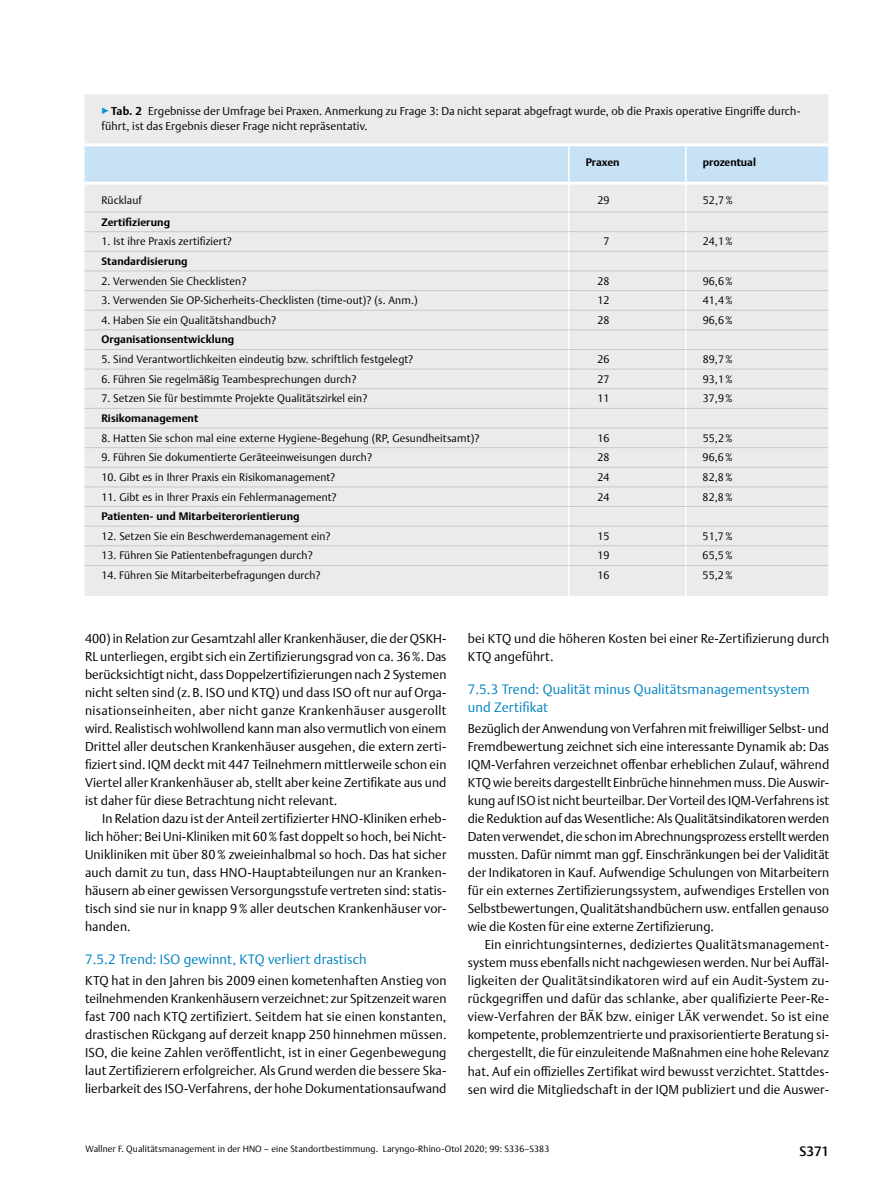
<style>
.page{position:relative;width:893px;height:1191px;background:#fff}
.page>*{position:absolute;margin:0;border:0;box-sizing:border-box;transform-origin:0 0}
.t1{font:300 13.5px/18px "Thieme Argo 2011";letter-spacing:.01em;color:#0083c2}
.t2{font:500 13.5px "Thieme Argo 2011";color:#000}
.t3{font:300 12.75px/18px "Thieme Argo 2011";letter-spacing:.01em;color:#000;text-align:justify}
.t4{font:300 11.25px/15px "Thieme Argo 2011";letter-spacing:.01em;color:#000}
.t5{font:300 10.8px "Thieme Argo 2011";letter-spacing:.01em;color:#000}
.t6{font:700 10.8px "Thieme Argo 2011";letter-spacing:.01em;color:#000}
.t7{font:300 9px "Thieme Argo 2011";letter-spacing:.01em;color:#000}
.s1{color:#0095da}
.s2{font-weight:700}
</style>
<div class="page">
<div style="left:84px;top:94px;width:744px;height:502px;background:#ebebec"></div>
<hr style="left:84px;top:143px;width:485px;height:3px;background:#fff">
<hr style="left:569px;top:143px;width:117px;height:3px;background:#fff">
<hr style="left:686px;top:143px;width:142px;height:3px;background:#fff">
<svg style="left:84px;top:145px;width:745px;height:420px;background:#e6e8eb"></svg>
<hr style="left:84px;top:565px;width:485px;height:1px;background:#c7c8ca">
<hr style="left:569px;top:565px;width:117px;height:1px;background:#c7c8ca">
<hr style="left:568px;top:566px;width:1px;height:30px;background:#fff">
<hr style="left:686px;top:565px;width:142px;height:1px;background:#c7c8ca">
<hr style="left:685px;top:566px;width:1px;height:30px;background:#fff">
<p class="t4" style="left:101px;top:103px;width:701px"><span class="s1">▶</span><span class="s2">Tab. 2</span> Ergebnisse der Umfrage bei Praxen. Anmerkung zu Frage 3: Da nicht separat abgefragt wurde, ob die Praxis operative Eingriffe durch&shy;führt, ist das Ergebnis dieser Frage nicht repräsentativ.</p>
<p class="t6" style="left:586px;top:155px;width:35px">Praxen</p>
<p class="t6" style="left:703px;top:155px;width:55px">prozentual</p>
<p class="t5" style="left:101px;top:192px;width:42px">Rücklauf</p>
<p class="t5" style="left:597px;top:192px;width:14px">29</p>
<p class="t5" style="left:703px;top:192px;width:31px">52,7%</p>
<p class="t6" style="left:101px;top:215px;width:70px">Zertifizierung</p>
<p class="t5" style="left:101px;top:234px;width:132px">1. Ist ihre Praxis zertifiziert?</p>
<p class="t5" style="left:604px;top:234px;width:8px">7</p>
<p class="t5" style="left:703px;top:234px;width:31px">24,1%</p>
<p class="t6" style="left:101px;top:254px;width:88px">Standardisierung</p>
<p class="t5" style="left:101px;top:273px;width:146px">2. Verwenden Sie Checklisten?</p>
<p class="t5" style="left:597px;top:273px;width:14px">28</p>
<p class="t5" style="left:703px;top:273px;width:31px">96,6%</p>
<p class="t5" style="left:101px;top:293px;width:318px">3. Verwenden Sie OP-Sicherheits-Checklisten (time-out)? (s. Anm.)</p>
<p class="t5" style="left:597px;top:293px;width:14px">12</p>
<p class="t5" style="left:703px;top:293px;width:31px">41,4%</p>
<p class="t5" style="left:101px;top:313px;width:176px">4. Haben Sie ein Qualitätshandbuch?</p>
<p class="t5" style="left:597px;top:313px;width:14px">28</p>
<p class="t5" style="left:703px;top:313px;width:31px">96,6%</p>
<p class="t6" style="left:101px;top:332px;width:134px">Organisationsentwicklung</p>
<p class="t5" style="left:101px;top:352px;width:313px">5. Sind Verantwortlichkeiten eindeutig bzw. schriftlich festgelegt?</p>
<p class="t5" style="left:597px;top:352px;width:14px">26</p>
<p class="t5" style="left:703px;top:352px;width:31px">89,7%</p>
<p class="t5" style="left:101px;top:372px;width:256px">6. Führen Sie regelmäßig Teambesprechungen durch?</p>
<p class="t5" style="left:597px;top:372px;width:14px">27</p>
<p class="t5" style="left:703px;top:372px;width:31px">93,1%</p>
<p class="t5" style="left:101px;top:391px;width:267px">7. Setzen Sie für bestimmte Projekte Qualitätszirkel ein?</p>
<p class="t5" style="left:597px;top:391px;width:14px">11</p>
<p class="t5" style="left:703px;top:391px;width:31px">37,9%</p>
<p class="t6" style="left:101px;top:411px;width:98px">Risikomanagement</p>
<p class="t5" style="left:101px;top:430px;width:380px">8. Hatten Sie schon mal eine externe Hygiene-Begehung (RP, Gesundheitsamt)?</p>
<p class="t5" style="left:597px;top:430px;width:14px">16</p>
<p class="t5" style="left:703px;top:430px;width:31px">55,2%</p>
<p class="t5" style="left:101px;top:450px;width:272px">9. Führen Sie dokumentierte Geräteeinweisungen durch?</p>
<p class="t5" style="left:597px;top:450px;width:14px">28</p>
<p class="t5" style="left:703px;top:450px;width:31px">96,6%</p>
<p class="t5" style="left:101px;top:470px;width:235px">10. Gibt es in Ihrer Praxis ein Risikomanagement?</p>
<p class="t5" style="left:597px;top:470px;width:14px">24</p>
<p class="t5" style="left:703px;top:470px;width:31px">82,8%</p>
<p class="t5" style="left:101px;top:489px;width:237px">11. Gibt es in Ihrer Praxis ein Fehlermanagement?</p>
<p class="t5" style="left:597px;top:489px;width:14px">24</p>
<p class="t5" style="left:703px;top:489px;width:31px">82,8%</p>
<p class="t6" style="left:101px;top:509px;width:200px">Patienten- und Mitarbeiterorientierung</p>
<p class="t5" style="left:101px;top:529px;width:231px">12. Setzen Sie ein Beschwerdemanagement ein?</p>
<p class="t5" style="left:597px;top:529px;width:14px">15</p>
<p class="t5" style="left:703px;top:529px;width:31px">51,7%</p>
<p class="t5" style="left:101px;top:548px;width:213px">13. Führen Sie Patientenbefragungen durch?</p>
<p class="t5" style="left:597px;top:548px;width:14px">19</p>
<p class="t5" style="left:703px;top:548px;width:31px">65,5%</p>
<p class="t5" style="left:101px;top:568px;width:221px">14. Führen Sie Mitarbeiterbefragungen durch?</p>
<p class="t5" style="left:597px;top:568px;width:14px">16</p>
<p class="t5" style="left:703px;top:568px;width:31px">55,2%</p>
<p class="t3" style="left:85px;top:629px;width:363px">400) in Relation zur Gesamtzahl aller Krankenhäuser, die der QSKH-RL unterliegen, ergibt sich ein Zertifizierungsgrad von ca. 36%. Das berücksichtigt nicht, dass Doppelzertifizierungen nach 2 Systemen nicht selten sind (z. B. ISO und KTQ) und dass ISO oft nur auf Orga&shy;nisationseinheiten, aber nicht ganze Krankenhäuser ausgerollt wird. Realistisch wohlwollend kann man also vermutlich von einem Drittel aller deutschen Krankenhäuser ausgehen, die extern zerti&shy;fiziert sind. IQM deckt mit 447 Teilnehmern mittlerweile schon ein Viertel aller Krankenhäuser ab, stellt aber keine Zertifikate aus und ist daher für diese Betrachtung nicht relevant.</p>
<p class="t3" style="left:85px;top:809px;width:363px;text-indent:17px">In Relation dazu ist der Anteil zertifizierter HNO-Kliniken erheb&shy;lich höher: Bei Uni-Kliniken mit 60% fast doppelt so hoch, bei Nicht-Unikliniken mit über 80% zweieinhalbmal so hoch. Das hat sicher auch damit zu tun, dass HNO-Hauptabteilungen nur an Kranken&shy;häusern ab einer gewissen Versorgungsstufe vertreten sind: statis&shy;tisch sind sie nur in knapp 9% aller deutschen Krankenhäuser vor&shy;handen.</p>
<p class="t1" style="left:85px;top:950px;width:283px">7.5.2 Trend: ISO gewinnt, KTQ verliert drastisch</p>
<p class="t3" style="left:85px;top:971px;width:363px">KTQ hat in den Jahren bis 2009 einen kometenhaften Anstieg von teilnehmenden Krankenhäusern verzeichnet: zur Spitzenzeit waren fast 700 nach KTQ zertifiziert. Seitdem hat sie einen konstanten, drastischen Rückgang auf derzeit knapp 250 hinnehmen müssen.<br>ISO, die keine Zahlen veröffentlicht, ist in einer Gegenbewegung laut Zertifizierern erfolgreicher. Als Grund werden die bessere Ska&shy;lierbarkeit des ISO-Verfahrens, der hohe Dokumentationsaufwand</p>
<p class="t3" style="left:468px;top:629px;width:363px">bei KTQ und die höheren Kosten bei einer Re-Zertifizierung durch<br>KTQ angeführt.</p>
<p class="t1" style="left:468px;top:680px;width:343px">7.5.3 Trend: Qualität minus Qualitätsmanagementsystem und Zertifikat</p>
<p class="t3" style="left:468px;top:719px;width:363px">Bezüglich der Anwendung von Verfahren mit freiwilliger Selbst- und Fremdbewertung zeichnet sich eine interessante Dynamik ab: Das IQM-Verfahren verzeichnet offenbar erheblichen Zulauf, während KTQ wie bereits dargestellt Einbrüche hinnehmen muss. Die Auswir&shy;kung auf ISO ist nicht beurteilbar. Der Vorteil des IQM-Verfahrens ist die Reduktion auf das Wesentliche: Als Qualitätsindikatoren werden Daten verwendet, die schon im Abrechnungsprozess erstellt werden mussten. Dafür nimmt man ggf. Einschränkungen bei der Validität der Indikatoren in Kauf. Aufwendige Schulungen von Mitarbeitern für ein externes Zertifizierungssystem, aufwendiges Erstellen von Selbstbewertungen, Qualitätshandbüchern usw. entfallen genauso wie die Kosten für eine externe Zertifizierung.</p>
<p class="t3" style="left:468px;top:935px;width:363px;text-indent:17px">Ein einrichtungsinternes, dediziertes Qualitätsmanagement&shy;system muss ebenfalls nicht nachgewiesen werden. Nur bei Auffäl&shy;ligkeiten der Qualitätsindikatoren wird auf ein Audit-System zu&shy;rückgegriffen und dafür das schlanke, aber qualifizierte Peer-Re&shy;view-Verfahren der BÄK bzw. einiger LÄK verwendet. So ist eine kompetente, problemzentrierte und praxisorientierte Beratung si&shy;chergestellt, die für einzuleitende Maßnahmen eine hohe Relevanz hat. Auf ein offizielles Zertifikat wird bewusst verzichtet. Stattdes&shy;sen wird die Mitgliedschaft in der IQM publiziert und die Auswer-</p>
<p class="t7" style="left:86px;top:1143px;width:465px">Wallner F. Qualitätsmanagement in der HNO – eine Standortbestimmung. Laryngo-Rhino-Otol 2020; 99: S336–S383</p>
<p class="t2" style="left:799px;top:1142px;width:31px">S371</p>
</div>
